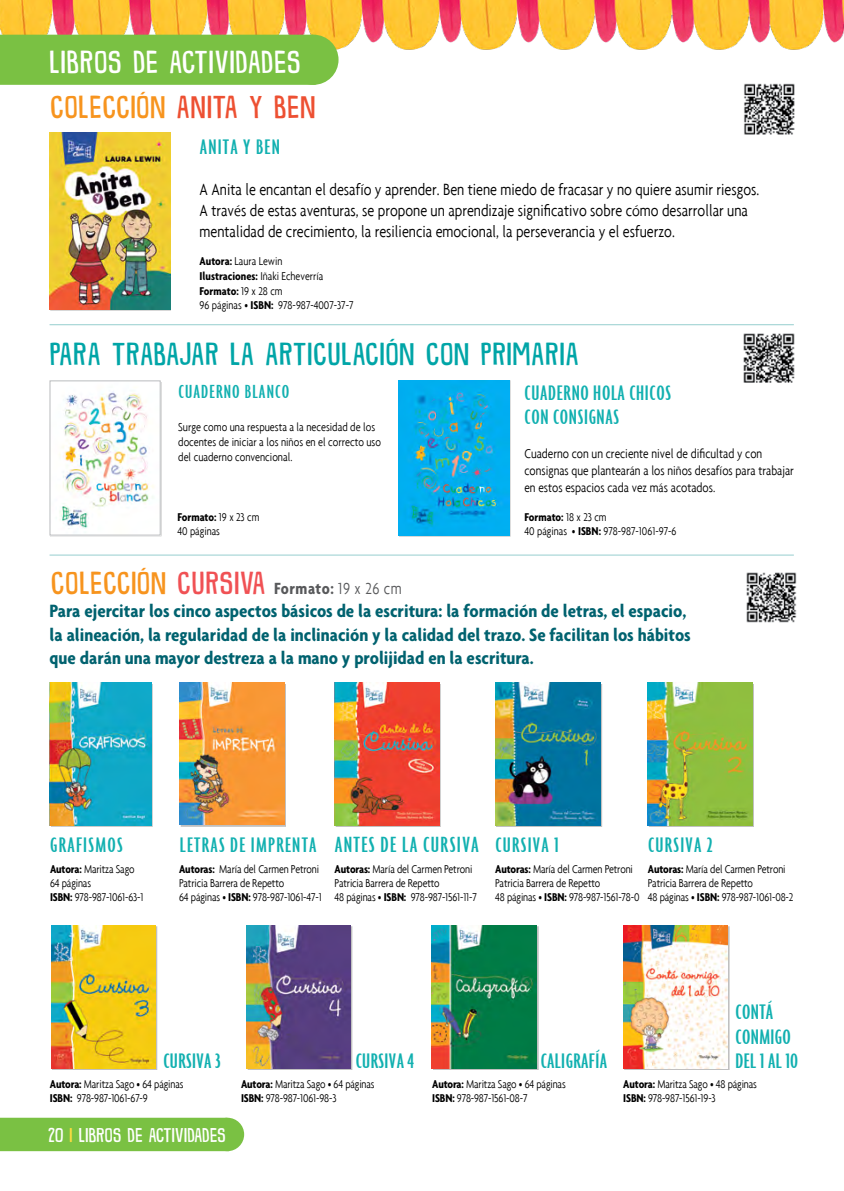
<style>
.page{position:relative;width:844px;height:1191px;background:#fff}
.page>*{position:absolute;margin:0;border:0;box-sizing:border-box;transform-origin:0 0}
.t1{font:28px "DK Snemand";letter-spacing:.04em;color:#00a5a7}
.t2{font:28px "DK Snemand";letter-spacing:.04em;color:#f7941e}
.t3{font:28px "DK Snemand";letter-spacing:.04em;color:#fff}
.t4{font:500 ultra-condensed 23.8px "Agenda";letter-spacing:.045em;color:#11b0b0;scale:1.25 1}
.t5{font:500 ultra-condensed 22.75px/24.5px "Agenda";letter-spacing:.025em;color:#11b0b0;scale:1.25 1}
.t6{font:500 ultra-condensed 22.75px "Agenda";letter-spacing:.045em;color:#11b0b0;scale:1.25 1}
.t7{font:500 ultra-condensed 20.47px "Agenda";letter-spacing:.045em;color:#11b0b0;scale:1.25 1}
.t8{font:700 condensed 19.25px/23.1px "Agenda";color:#00626f;scale:1.04 1}
.t9{font:300 condensed 17.5px/21px "Agenda";color:#000}
.t10{font:17.5px "DK Snemand";letter-spacing:.02em;color:#fff}
.t11{font:700 condensed 17.5px "Agenda";letter-spacing:.025em;color:#58595b}
.t12{font:300 condensed 14px/16.8px "Agenda";color:#000}
.t13{font:300 condensed 12.6px/15px "Agenda";color:#000}
.t14{font:300 condensed 12.25px/14px "Agenda";letter-spacing:-.01em;color:#000}
.s1{color:#ed5032}
.s2{font-weight:700}
.s3{color:#f05154}
.s4{font-weight:300}
.s5{font-size:22.75px}
.s6{color:#fddc40}
</style>
<div class="page">
<img style="left:0;top:0;width:843px;height:60px">
<div style="left:0;top:1117px;width:224px;height:34px;background:#7ac143"></div>
<div style="left:211px;top:1117px;width:33px;height:34px;background:#7ac143;border-radius:50%"></div>
<img style="left:50px;top:132px;width:120px;height:177px">
<div style="left:51px;top:381px;width:111px;height:155px;background:#ced0d1"></div>
<img style="left:52px;top:383px;width:106px;height:150px">
<div style="left:50px;top:381px;width:110px;height:154px;border:1px solid #babcbe"></div>
<div style="left:399px;top:380px;width:111px;height:157px;background:#00aeee"></div>
<img style="left:398px;top:380px;width:111px;height:155px">
<hr style="left:50px;top:324px;width:743px;height:1px;background:#96cecf">
<hr style="left:50px;top:554px;width:743px;height:1px;background:#96cecf">
<div style="left:0;top:35px;width:308px;height:50px;background:#7ac143"></div>
<div style="left:288px;top:35px;width:50px;height:50px;background:#7ac143;border-radius:50%"></div>
<div style="left:495px;top:684px;width:107px;height:142px;background:#0074a0"></div>
<img style="left:495px;top:682px;width:105px;height:143px">
<div style="left:648px;top:684px;width:106px;height:142px;background:#8fc03f"></div>
<img style="left:647px;top:682px;width:105px;height:143px">
<div style="left:335px;top:684px;width:106px;height:142px;background:#ef3f2e"></div>
<img style="left:334px;top:682px;width:105px;height:143px">
<div style="left:247px;top:926px;width:106px;height:143px;background:#c0c0c0"></div>
<img style="left:246px;top:925px;width:105px;height:143px">
<div style="left:433px;top:926px;width:105px;height:143px;background:#007b45"></div>
<img style="left:432px;top:925px;width:104px;height:143px">
<div style="left:624px;top:926px;width:105px;height:143px;background:#000;opacity:.25"></div>
<img style="left:623px;top:925px;width:104px;height:143px">
<div style="left:52px;top:926px;width:105px;height:143px;background:#f6cb11"></div>
<img style="left:51px;top:925px;width:104px;height:143px">
<div style="left:180px;top:684px;width:106px;height:142px;background:#f99735"></div>
<img style="left:179px;top:682px;width:105px;height:143px">
<div style="left:51px;top:684px;width:102px;height:142px;background:#0da8c7"></div>
<img style="left:50px;top:682px;width:101px;height:143px">
<img style="left:744px;top:83px;width:50px;height:51px">
<img style="left:743px;top:333px;width:51px;height:50px">
<img style="left:746px;top:572px;width:50px;height:50px">
<h1 class="t3" style="left:50px;top:43px;width:252px">LIBROS DE ACTIVIDADES</h1>
<h1 class="t2" style="left:50px;top:88px;width:266px">COLECCIÓN <span class="s1">ANITA Y BEN</span></h1>
<h3 class="t6" style="left:200px;top:134px;width:66px">ANITA Y BEN</h3>
<p class="t9" style="left:199px;top:178px;width:561px">A Anita le encantan el desafío y aprender. Ben tiene miedo de fracasar y no quiere asumir riesgos.<br>A través de estas aventuras, se propone un aprendizaje significativo sobre cómo desarrollar una mentalidad de crecimiento, la resiliencia emocional, la perseverancia y el esfuerzo.</p>
<p class="t14" style="left:199px;top:254px;width:155px;line-height:14.7px"><span class="s2">Autora:</span> Laura Lewin<br><span class="s2">Ilustraciones:</span> Iñaki Echeverría<br><span class="s2">Formato:</span> 19 x 28 cm<br>96 páginas • <span class="s2">ISBN:</span> 978-987-4007-37-7</p>
<h1 class="t1" style="left:50px;top:335px;width:530px">PARA TRABAJAR LA ARTICULACIÓN CON PRIMARIA</h1>
<h3 class="t7" style="left:178px;top:381px;width:90px">CUADERNO BLANCO</h3>
<p class="t13" style="left:178px;top:419px;width:204px">Surge como una respuesta a la necesidad de los docentes de iniciar a los niños en el correcto uso del cuaderno convencional.</p>
<h3 class="t5" style="left:524px;top:380px;width:119px">CUADERNO HOLA CHICOS<br>CON CONSIGNAS</h3>
<p class="t12" style="left:524px;top:445px;width:271px">Cuaderno con un creciente nivel de dificultad y con consignas que plantearán a los niños desafíos para trabajar en estos espacios cada vez más acotados.</p>
<p class="t14" style="left:177px;top:509px;width:83px;line-height:14.7px"><span class="s2">Formato:</span> 19 x 23 cm<br>40 páginas</p>
<p class="t14" style="left:524px;top:509px;width:153px;line-height:14.7px"><span class="s2">Formato:</span> 18 x 23 cm<br>40 páginas • <span class="s2">ISBN:</span> 978-987-1061-97-6</p>
<h1 class="t2" style="left:51px;top:564px;width:215px">COLECCIÓN <span class="s3">CURSIVA</span></h1>
<p class="t8" style="left:50px;top:599px;width:617px">Para ejercitar los cinco aspectos básicos de la escritura: la formación de letras, el espacio, la alineación, la regularidad de la inclinación y la calidad del trazo. Se facilitan los hábitos que darán una mayor destreza a la mano y prolijidad en la escritura.</p>
<h3 class="t11" style="left:274px;top:578px;width:129px">Formato: <span class="s4">19 x 26 cm</span></h3>
<h3 class="t6" style="left:50px;top:832px;width:59px">GRAFISMOS</h3>
<p class="t14" style="left:50px;top:861px;width:95px"><span class="s2">Autora:</span> Maritza Sago<br>64 páginas<br><span class="s2">ISBN:</span> 978-987-1061-63-1</p>
<h3 class="t6" style="left:180px;top:832px;width:111px">LETRAS DE IMPRENTA</h3>
<p class="t14" style="left:179px;top:861px;width:144px"><span class="s2">Autoras:</span> María del Carmen Petroni<br>Patricia Barrera de Repetto<br>64 páginas • <span class="s2">ISBN:</span> 978-987-1061-47-1</p>
<h2 class="t4" style="left:335px;top:832px;width:180px">ANTES DE LA CURSIVA <span class="s5">CURSIVA 1</span></h2>
<h3 class="t6" style="left:648px;top:832px;width:53px">CURSIVA 2</h3>
<p class="t14" style="left:334px;top:861px;width:144px"><span class="s2">Autoras:</span> María del Carmen Petroni<br>Patricia Barrera de Repetto<br>48 páginas • <span class="s2">ISBN:</span> 978-987-1561-11-7</p>
<p class="t14" style="left:495px;top:861px;width:146px"><span class="s2">Autoras:</span> María del Carmen Petroni<br>Patricia Barrera de Repetto<br>48 páginas • <span class="s2">ISBN:</span> 978-987-1561-78-0</p>
<p class="t14" style="left:647px;top:861px;width:147px"><span class="s2">Autoras:</span> María del Carmen Petroni<br>Patricia Barrera de Repetto<br>48 páginas • <span class="s2">ISBN:</span> 978-987-1061-08-2</p>
<h3 class="t5" style="left:735px;top:999px;width:46px">CONTÁ<br>CONMIGO</h3>
<h3 class="t5" style="left:355px;top:1048px;width:48px">CURSIVA 4</h3>
<h3 class="t5" style="left:540px;top:1048px;width:55px">CALIGRAFÍA</h3>
<h3 class="t5" style="left:163px;top:1048px;width:47px">CURSIVA 3</h3>
<h3 class="t5" style="left:735px;top:1048px;width:51px">DEL 1 AL 10</h3>
<p class="t14" style="left:241px;top:1076px;width:135px"><span class="s2">Autora:</span> Maritza Sago • 64 páginas<br><span class="s2">ISBN:</span> 978-987-1061-98-3</p>
<p class="t14" style="left:432px;top:1076px;width:135px"><span class="s2">Autora:</span> Maritza Sago • 64 páginas<br><span class="s2">ISBN:</span> 978-987-1561-08-7</p>
<p class="t14" style="left:623px;top:1076px;width:135px"><span class="s2">Autora:</span> Maritza Sago • 48 páginas<br><span class="s2">ISBN:</span> 978-987-1561-19-3</p>
<p class="t14" style="left:50px;top:1076px;width:135px"><span class="s2">Autora:</span> Maritza Sago • 64 páginas<br><span class="s2">ISBN:</span> 978-987-1061-67-9</p>
<h3 class="t10" style="left:48px;top:1123px;width:179px">20 <span class="s6">I</span> LIBROS DE ACTIVIDADES</h3>
</div>
